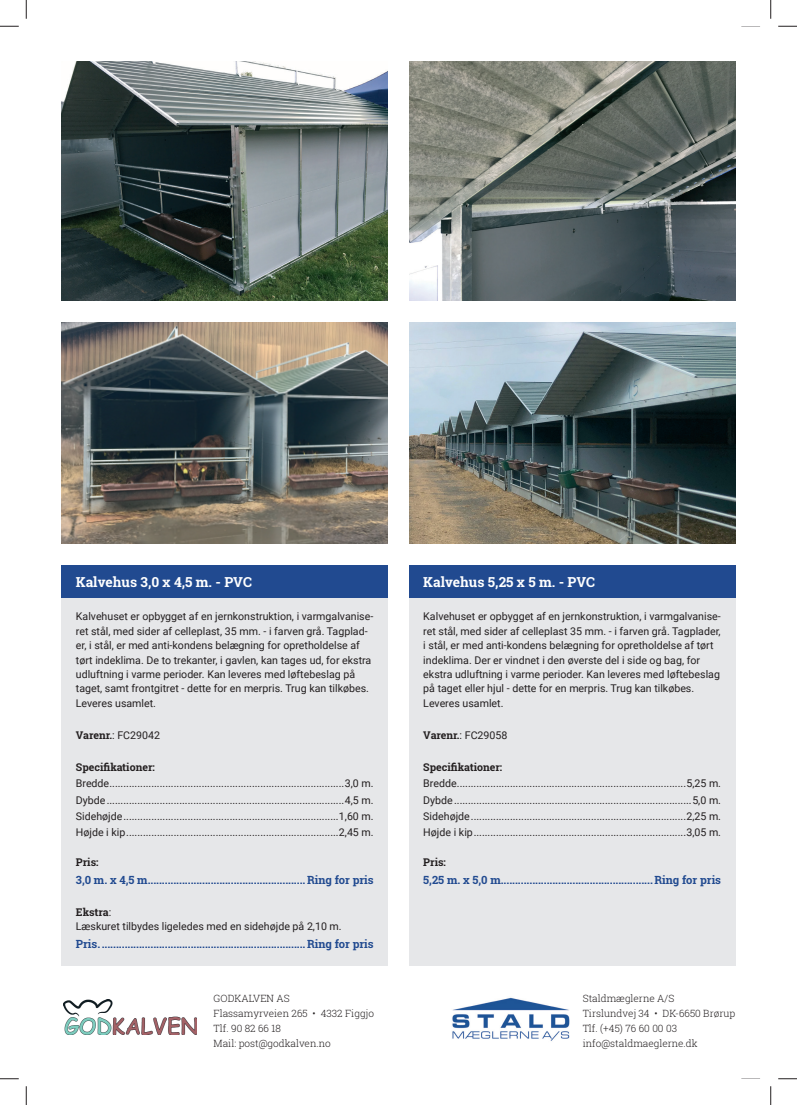
<style>
.page{position:relative;width:797px;height:1105px;background:#fff}
.page>*{position:absolute;margin:0;border:0;box-sizing:border-box;transform-origin:0 0}
.t1{font:700 13.75px "Roboto Slab";color:#fff}
.t2{font:700 11.25px "Roboto Slab";color:#214a90}
.t3{font:10.62px/14.4px "Roboto";color:#231f20}
.t4{font:700 10.62px "Roboto Slab";color:#231f20}
.t5{font:300 10px/15px "Roboto Slab";color:#231f20}
.s1{font-family:"Roboto Slab";font-weight:700}
.s2{font-family:"Roboto";font-weight:400}
</style>
<div class="page">
<img style="left:452px;top:997px;width:117px;height:44px">
<img style="left:63px;top:1000px;width:134px;height:35px">
<div style="left:62px;top:598px;width:326px;height:367px;background:#e6e7e9"></div>
<div style="left:62px;top:566px;width:326px;height:32px;background:#214a90"></div>
<div style="left:409px;top:598px;width:326px;height:367px;background:#e6e7e9"></div>
<div style="left:409px;top:566px;width:326px;height:32px;background:#214a90"></div>
<img style="left:62px;top:62px;width:326px;height:239px">
<img style="left:62px;top:322px;width:326px;height:222px">
<img style="left:409px;top:322px;width:326px;height:222px">
<img style="left:409px;top:62px;width:326px;height:239px">
<svg style="left:741px;top:26px;width:19px;height:1px"></svg>
<svg style="left:741px;top:1078px;width:19px;height:1px"></svg>
<svg style="left:0;top:25px;width:19px;height:2px"></svg>
<svg style="left:778px;top:25px;width:19px;height:2px"></svg>
<svg style="left:0;top:1078px;width:19px;height:1px"></svg>
<svg style="left:778px;top:1078px;width:19px;height:1px"></svg>
<svg style="left:25px;top:0;width:2px;height:19px"></svg>
<svg style="left:25px;top:1086px;width:2px;height:19px"></svg>
<svg style="left:770px;top:0;width:1px;height:19px"></svg>
<svg style="left:770px;top:1086px;width:1px;height:19px"></svg>
<p class="t1" style="left:76px;top:572px;width:177px">Kalvehus 3,0 x 4,5 m. - PVC</p>
<p class="t3" style="left:76px;top:609px;width:299px">Kalvehuset er opbygget af en jernkonstruktion, i varmgalvanise&shy;ret stål, med sider af celleplast, 35 mm. - i farven grå. Tagplad&shy;er, i stål, er med anti-kondens belægning for opretholdelse af tørt indeklima. De to trekanter, i gavlen, kan tages ud, for ekstra udluftning i varme perioder. Kan leveres med løftebeslag på taget, samt frontgitret - dette for en merpris. Trug kan tilkøbes.<br>Leveres usamlet.</p>
<p class="t3" style="left:76px;top:728px;width:86px"><span class="s1">Varenr.</span>: FC29042</p>
<p class="t4" style="left:76px;top:760px;width:80px">Specifikationer:</p>
<p class="t3" style="left:76px;top:775px;width:299px;line-height:16.1px;text-align:justify">Bredde....................................................................................3,0 m.<br>Dybde.....................................................................................4,5 m.<br>Sidehøjde.............................................................................1,60 m.<br>Højde i kip............................................................................2,45 m.</p>
<p class="t4" style="left:76px;top:855px;width:24px">Pris:</p>
<p class="t2" style="left:76px;top:872px;width:299px">3,0 m. x 4,5 m.......................................................Ring for pris</p>
<p class="t4" style="left:76px;top:905px;width:37px">Ekstra<span class="s2">:</span></p>
<p class="t3" style="left:76px;top:919px;width:267px">Læskuret tilbydes ligeledes med en sidehøjde på 2,10 m.</p>
<p class="t2" style="left:76px;top:936px;width:299px">Pris. .......................................................................Ring for pris</p>
<p class="t5" style="left:214px;top:991px;width:162px">GODKALVEN AS<br>Flassamyrveien 265 • 4332 Figgjo<br>Tlf. 90 82 66 18<br>Mail: post@godkalven.no</p>
<p class="t1" style="left:423px;top:572px;width:173px">Kalvehus 5,25 x 5 m. - PVC</p>
<p class="t3" style="left:423px;top:609px;width:299px">Kalvehuset er opbygget af en jernkonstruktion, i varmgalvanise&shy;ret stål, med sider af celleplast 35 mm. - i farven grå. Tagplader, i stål, er med anti-kondens belægning for opretholdelse af tørt indeklima. Der er vindnet i den øverste del i side og bag, for ekstra udluftning i varme perioder. Kan leveres med løftebeslag på taget eller hjul - dette for en merpris. Trug kan tilkøbes.<br>Leveres usamlet.</p>
<p class="t3" style="left:423px;top:728px;width:86px"><span class="s1">Varenr.</span>: FC29058</p>
<p class="t4" style="left:423px;top:760px;width:80px">Specifikationer:</p>
<p class="t3" style="left:423px;top:775px;width:299px;line-height:16.1px;text-align:justify">Bredde..................................................................................5,25 m.<br>Dybde.....................................................................................5,0 m.<br>Sidehøjde.............................................................................2,25 m.<br>Højde i kip............................................................................3,05 m.</p>
<p class="t4" style="left:423px;top:855px;width:24px">Pris:</p>
<p class="t2" style="left:423px;top:872px;width:299px">5,25 m. x 5,0 m.....................................................Ring for pris</p>
<p class="t5" style="left:582px;top:991px;width:154px">Staldmæglerne A/S<br>Tirslundvej 34 • DK-6650 Brørup<br>Tlf. (+45) 76 60 00 03 info@staldmaeglerne.dk</p>
</div>
